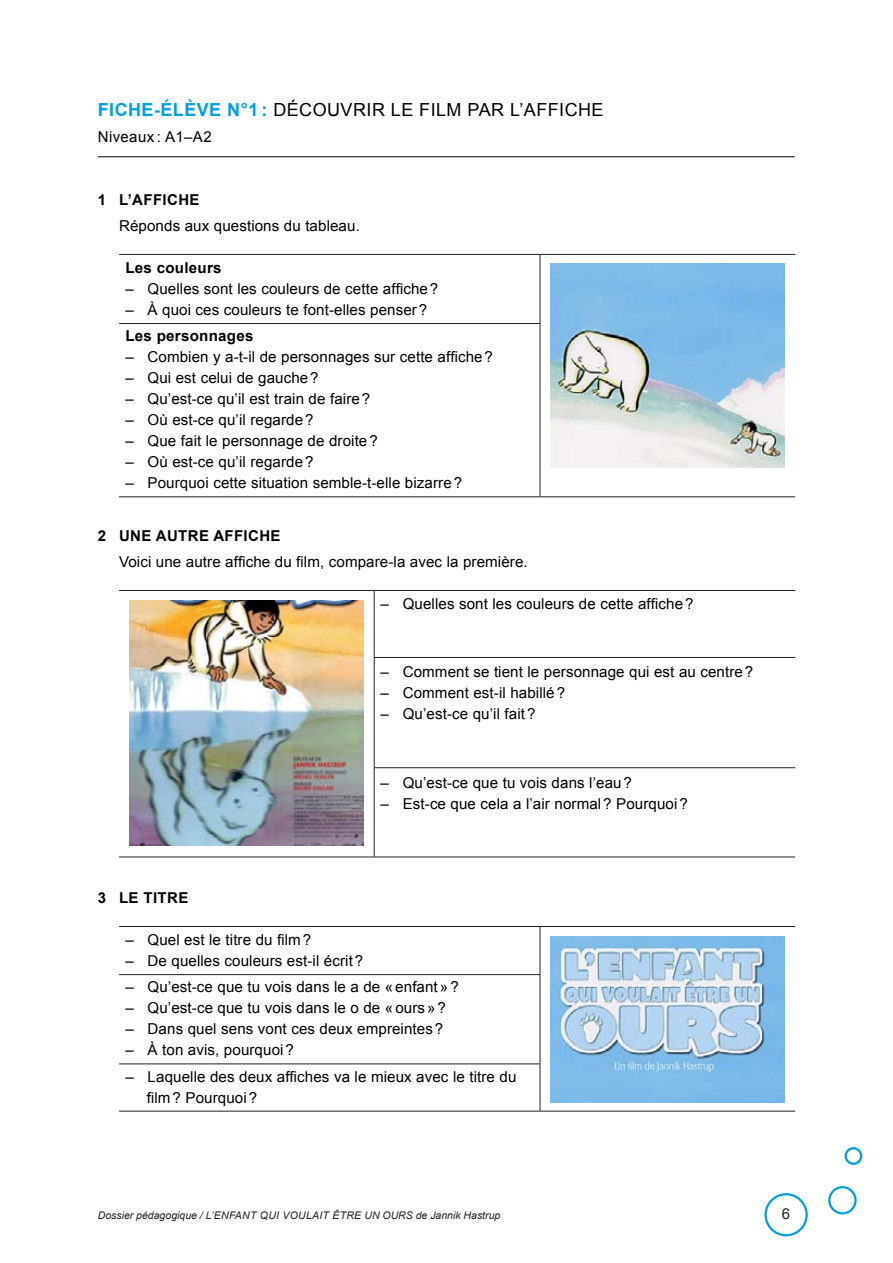
<style>
.page{position:relative;width:893px;height:1263px;background:#fff}
.page>*{position:absolute;margin:0;border:0;box-sizing:border-box;transform-origin:0 0}
.t1{font:18px "Arial";letter-spacing:.025em;color:#000}
.t2{font:700 18px "Arial";letter-spacing:.025em;color:#00a0da}
.t3{font:15px/21px "Arial";letter-spacing:.005em;color:#000}
.t4{font:700 15px "Arial";letter-spacing:.025em;color:#000}
.t5{font:15px "Arial";letter-spacing:.025em;color:#000}
.t6{font:15px "Arial";color:#231f20}
.t7{font:italic 10.5px "Arial";color:#231f20}
.s1{font-weight:700;color:#00a0da}
</style>
<div class="page">
<div style="left:764px;top:1193px;width:44px;height:43px;border:2px solid #00a0da;border-radius:50%"></div>
<div style="left:828px;top:1186px;width:29px;height:28px;border:2px solid #00a0da;border-radius:50%"></div>
<svg style="left:846px;top:1148px;width:15px;height:16px"></svg>
<div style="left:844px;top:1147px;width:18px;height:18px;border:2px solid #00a0da;border-radius:50%"></div>
<hr style="left:98px;top:156px;width:697px;height:1px;background:#000">
<hr style="left:119px;top:254px;width:421px;height:1px;background:#231f20">
<hr style="left:540px;top:254px;width:255px;height:1px;background:#231f20">
<hr style="left:540px;top:255px;width:1px;height:68px;background:#231f20">
<hr style="left:540px;top:496px;width:255px;height:1px;background:#231f20">
<hr style="left:119px;top:323px;width:421px;height:1px;background:#231f20">
<hr style="left:540px;top:324px;width:1px;height:172px;background:#231f20">
<hr style="left:119px;top:496px;width:421px;height:1px;background:#231f20">
<img style="left:551px;top:263px;width:233px;height:204px">
<hr style="left:119px;top:590px;width:255px;height:1px;background:#231f20">
<hr style="left:374px;top:590px;width:421px;height:1px;background:#231f20">
<hr style="left:374px;top:591px;width:1px;height:66px;background:#231f20">
<hr style="left:374px;top:657px;width:421px;height:1px;background:#231f20">
<hr style="left:374px;top:658px;width:1px;height:109px;background:#231f20">
<hr style="left:374px;top:767px;width:421px;height:1px;background:#231f20">
<hr style="left:374px;top:768px;width:1px;height:89px;background:#231f20">
<hr style="left:119px;top:857px;width:255px;height:1px;background:#231f20">
<hr style="left:374px;top:857px;width:421px;height:1px;background:#231f20">
<img style="left:130px;top:601px;width:234px;height:244px">
<hr style="left:119px;top:926px;width:421px;height:1px;background:#231f20">
<hr style="left:540px;top:926px;width:255px;height:1px;background:#231f20">
<hr style="left:540px;top:927px;width:1px;height:47px;background:#231f20">
<hr style="left:119px;top:974px;width:421px;height:1px;background:#231f20">
<hr style="left:540px;top:975px;width:1px;height:88px;background:#231f20">
<hr style="left:119px;top:1063px;width:421px;height:1px;background:#231f20">
<hr style="left:540px;top:1064px;width:1px;height:47px;background:#231f20">
<hr style="left:119px;top:1111px;width:421px;height:1px;background:#231f20">
<hr style="left:540px;top:1111px;width:255px;height:1px;background:#231f20">
<img style="left:551px;top:937px;width:233px;height:166px">
<p class="t2" style="left:98px;top:97px;width:100px">FICHE-ÉLÈVE</p>
<p class="t1" style="left:227px;top:97px;width:378px"><span class="s1">N°1 :</span> DÉCOUVRIR LE FILM PAR L’AFFICHE</p>
<p class="t5" style="left:98px;top:127px;width:115px">Niveaux : A1–A2</p>
<p class="t4" style="left:98px;top:190px;width:103px">1 L’affich e</p>
<p class="t3" style="left:119px;top:215px;width:242px">Réponds aux questions du tableau.</p>
<p class="t4" style="left:125px;top:258px;width:98px">Les couleurs</p>
<p class="t3" style="left:125px;top:278px;width:314px">– Quelles sont les couleurs de cette affiche?</p>
<p class="t3" style="left:125px;top:299px;width:303px">– À quoi ces couleurs te font-elles penser?</p>
<p class="t4" style="left:125px;top:326px;width:130px">Les personnages</p>
<p class="t3" style="left:125px;top:347px;width:369px">– Combien y a-t-il de personnages sur cette affiche?</p>
<p class="t3" style="left:125px;top:368px;width:195px">– Qui est celui de gauche?</p>
<p class="t3" style="left:125px;top:389px;width:246px">– Qu’est-ce qu’il est train de faire?</p>
<p class="t3" style="left:125px;top:410px;width:190px">– Où est-ce qu’il regarde?</p>
<p class="t3" style="left:125px;top:431px;width:254px">– Que fait le personnage de droite?</p>
<p class="t3" style="left:125px;top:452px;width:190px">– Où est-ce qu’il regarde?</p>
<p class="t3" style="left:125px;top:473px;width:338px">– Pourquoi cette situation semble-t-elle bizarre?</p>
<p class="t4" style="left:98px;top:526px;width:184px">2 U ne autre affich e</p>
<p class="t3" style="left:119px;top:551px;width:410px">Voici une autre affiche du film, compare-la avec la première.</p>
<p class="t3" style="left:381px;top:593px;width:314px">– Quelles sont les couleurs de cette affiche?</p>
<p class="t3" style="left:381px;top:662px;width:374px">– Comment se tient le personnage qui est au centre?</p>
<p class="t3" style="left:381px;top:683px;width:186px">– Comment est-il habillé?</p>
<p class="t3" style="left:381px;top:704px;width:156px">– Qu’est-ce qu’il fait?</p>
<p class="t3" style="left:381px;top:772px;width:253px">– Qu’est-ce que tu vois dans l’eau?</p>
<p class="t3" style="left:381px;top:793px;width:309px">– Est-ce que cela a l’air normal? Pourquoi?</p>
<p class="t4" style="left:98px;top:888px;width:92px">3 Le titre</p>
<p class="t3" style="left:125px;top:929px;width:187px">– Quel est le titre du film?</p>
<p class="t3" style="left:125px;top:950px;width:239px">– De quelles couleurs est-il écrit?</p>
<p class="t3" style="left:125px;top:977px;width:335px">– Qu’est-ce que tu vois dans le a de «enfant»?</p>
<p class="t3" style="left:125px;top:998px;width:322px">– Qu’est-ce que tu vois dans le o de «ours»?</p>
<p class="t3" style="left:125px;top:1019px;width:319px">– Dans quel sens vont ces deux empreintes?</p>
<p class="t3" style="left:126px;top:1040px;width:170px">– À ton avis, pourquoi?</p>
<p class="t3" style="left:147px;top:1066px;width:371px;text-indent:-21px">– Laquelle des deux affiches va le mieux avec le titre du film? Pourquoi?</p>
<p class="t7" style="left:98px;top:1208px;width:404px">Dossier pédagogique / l’ENFANT QUI VOULAIT ÊTRE UN OURS de Jannik Hastrup</p>
<p class="t6" style="left:782px;top:1203px;width:10px">6</p>
</div>
